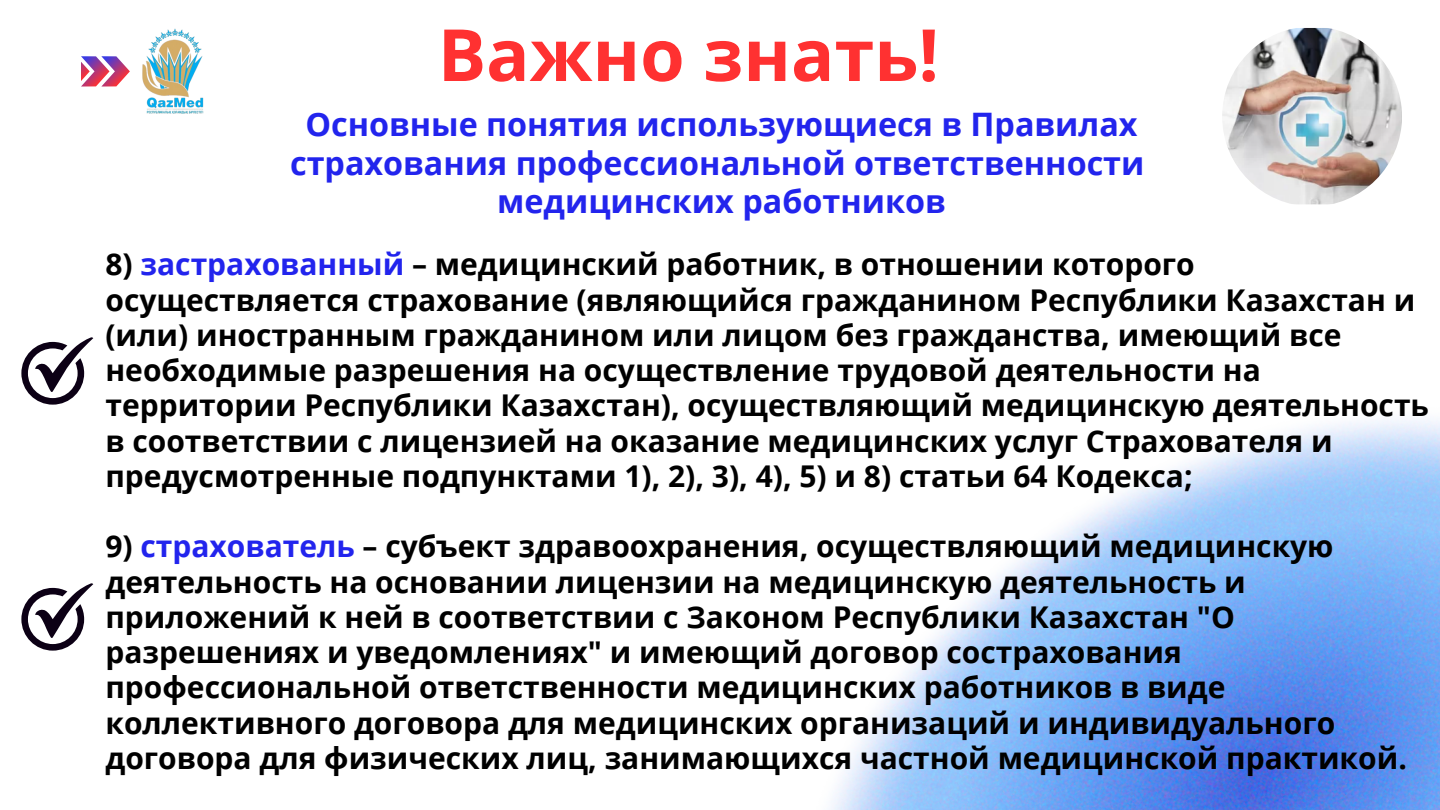
<style>
.page{position:relative;width:1440px;height:810px;background:#fff}
.page>*{position:absolute;margin:0;border:0;box-sizing:border-box;transform-origin:0 0}
.t1{font:700 72px "Open Sans";color:#ff3131}
.t2{font:700 32.3px/38.2px "Open Sans";color:#2224ed;text-align:center}
.t3{font:700 30px/35.2px "Open Sans";color:#000}
.s1{color:#2224ed}
</style>
<div class="page">
<img style="left:831px;top:419px;width:609px;height:391px">
<svg style="left:81px;top:56px;width:49px;height:30px"></svg>
<img style="left:142px;top:28px;width:62px;height:86px">
<svg style="left:21px;top:337px;width:72px;height:68px"></svg>
<img style="left:1222px;top:27px;width:180px;height:179px;border-radius:50%">
<svg style="left:21px;top:583px;width:72px;height:68px"></svg>
<p class="t1" style="left:438px;top:4px;width:503px">Важно знать!</p>
<p class="t2" style="left:290px;top:105px;width:856px">Основные понятия использующиеся в Правилах страхования профессиональной ответственности</p>
<p class="t2" style="left:497px;top:181px;width:450px">медицинских работников</p>
<p class="t3" style="left:105px;top:246px;width:1325px">8) <span class="s1">застрахованный</span> – медицинский работник, в отношении которого осуществляется страхование (являющийся гражданином Республики Казахстан и (или) иностранным гражданином или лицом без гражданства, имеющий все необходимые разрешения на осуществление трудовой деятельности на территории Республики Казахстан), осуществляющий медицинскую деятельность в соответствии с лицензией на оказание медицинских услуг Страхователя и предусмотренные подпунктами 1), 2), 3), 4), 5) и 8) статьи 64 Кодекса;</p>
<p class="t3" style="left:105px;top:528px;width:1303px">9) <span class="s1">страхователь</span> – субъект здравоохранения, осуществляющий медицинскую деятельность на основании лицензии на медицинскую деятельность и приложений к ней в соответствии с Законом Республики Казахстан "О разрешениях и уведомлениях" и имеющий договор сострахования профессиональной ответственности медицинских работников в виде коллективного договора для медицинских организаций и индивидуального договора для физических лиц, занимающихся частной медицинской практикой.</p>
</div>
